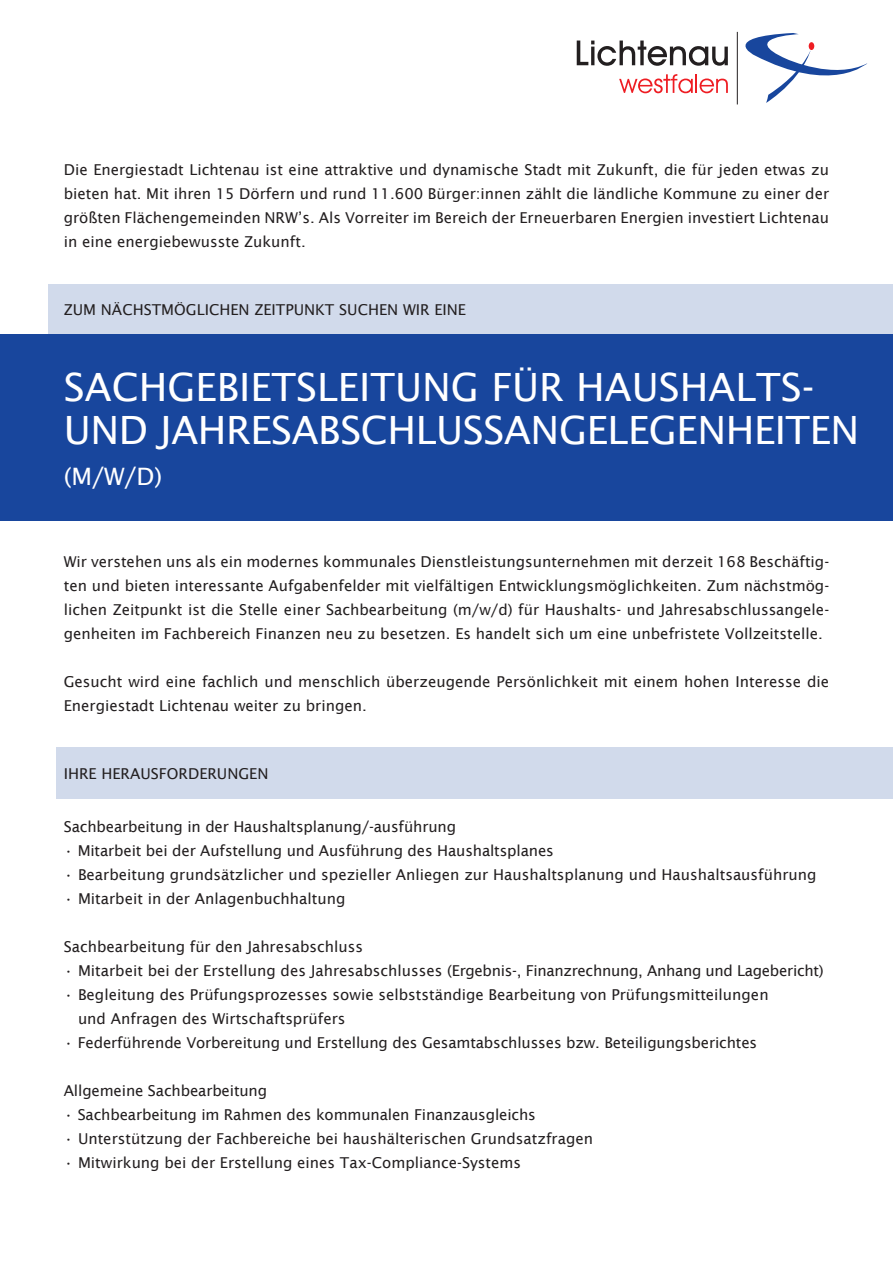
<style>
.page{position:relative;width:893px;height:1263px;background:#fff}
.page>*{position:absolute;margin:0;border:0;box-sizing:border-box;transform-origin:0 0}
.t1{font:39px/43.5px "Lucida Sans";letter-spacing:-.01em;color:#fff}
.t2{font:24px "Lucida Sans";color:#fff}
.t3{font:15px/24px "Lucida Sans";color:#231f20;text-align:justify}
</style>
<div class="page">
<div style="left:56px;top:747px;width:837px;height:51px;background:#d1daeb"></div>
<svg style="left:577px;top:33px;width:290px;height:70px"></svg>
<hr style="left:737px;top:32px;width:1px;height:72px;background:#231f20">
<div style="left:0;top:334px;width:893px;height:187px;background:#18469d"></div>
<div style="left:49px;top:284px;width:844px;height:50px;background:#d1daeb"></div>
<p class="t3" style="left:64px;top:158px;width:767px">Die Energiestadt Lichtenau ist eine attraktive und dynamische Stadt mit Zukunft, die für jeden etwas zu bieten hat. Mit ihren 15 Dörfern und rund 11.600 Bürger:innen zählt die ländliche Kommune zu einer der größten Flächengemeinden NRW’s. Als Vorreiter im Bereich der Erneuerbaren Energien investiert Lichtenau in eine energiebewusste Zukunft.</p>
<p class="t3" style="left:64px;top:297px;width:404px">ZUM NÄCHSTMÖGLICHEN ZEITPUNKT SUCHEN WIR EINE</p>
<p class="t1" style="left:64px;top:365px;width:797px">SACHGEBIETSLEITUNG FÜR HAUSHALTS-<br>UND JAHRESABSCHLUSSANGELEGENHEITEN</p>
<p class="t2" style="left:64px;top:462px;width:100px">(M/W/D)</p>
<p class="t3" style="left:64px;top:549px;width:767px">Wir verstehen uns als ein modernes kommunales Dienstleistungsunternehmen mit derzeit 168 Beschäftig&shy;ten und bieten interessante Aufgabenfelder mit vielfältigen Entwicklungsmöglichkeiten. Zum nächstmög&shy;lichen Zeitpunkt ist die Stelle einer Sachbearbeitung (m/w/d) für Haushalts- und Jahresabschlussangele&shy;genheiten im Fachbereich Finanzen neu zu besetzen. Es handelt sich um eine unbefristete Vollzeitstelle.</p>
<p class="t3" style="left:64px;top:669px;width:767px">Gesucht wird eine fachlich und menschlich überzeugende Persönlichkeit mit einem hohen Interesse die<br>Energiestadt Lichtenau weiter zu bringen.</p>
<p class="t3" style="left:64px;top:761px;width:206px">IHRE HERAUSFORDERUNGEN</p>
<p class="t3" style="left:64px;top:815px;width:394px">Sachbearbeitung in der Haushaltsplanung/-ausführung</p>
<p class="t3" style="left:64px;top:839px;width:492px">• Mitarbeit bei der Aufstellung und Ausführung des Haushaltsplanes</p>
<p class="t3" style="left:64px;top:863px;width:754px">• Bearbeitung grundsätzlicher und spezieller Anliegen zur Haushaltsplanung und Haushaltsausführung</p>
<p class="t3" style="left:64px;top:887px;width:283px">• Mitarbeit in der Anlagenbuchhaltung</p>
<p class="t3" style="left:64px;top:935px;width:301px">Sachbearbeitung für den Jahresabschluss</p>
<p class="t3" style="left:64px;top:959px;width:761px">• Mitarbeit bei der Erstellung des Jahresabschlusses (Ergebnis-, Finanzrechnung, Anhang und Lagebericht)</p>
<p class="t3" style="left:78px;top:983px;width:692px;text-indent:-14px">• Begleitung des Prüfungsprozesses sowie selbstständige Bearbeitung von Prüfungsmitteilungen und Anfragen des Wirtschaftsprüfers</p>
<p class="t3" style="left:64px;top:1031px;width:695px">• Federführende Vorbereitung und Erstellung des Gesamtabschlusses bzw. Beteiligungsberichtes</p>
<p class="t3" style="left:64px;top:1079px;width:205px">Allgemeine Sachbearbeitung</p>
<p class="t3" style="left:64px;top:1103px;width:474px">• Sachbearbeitung im Rahmen des kommunalen Finanzausgleichs</p>
<p class="t3" style="left:64px;top:1127px;width:531px">• Unterstützung der Fachbereiche bei haushälterischen Grundsatzfragen</p>
<p class="t3" style="left:64px;top:1151px;width:459px">• Mitwirkung bei der Erstellung eines Tax-Compliance-Systems</p>
</div>
